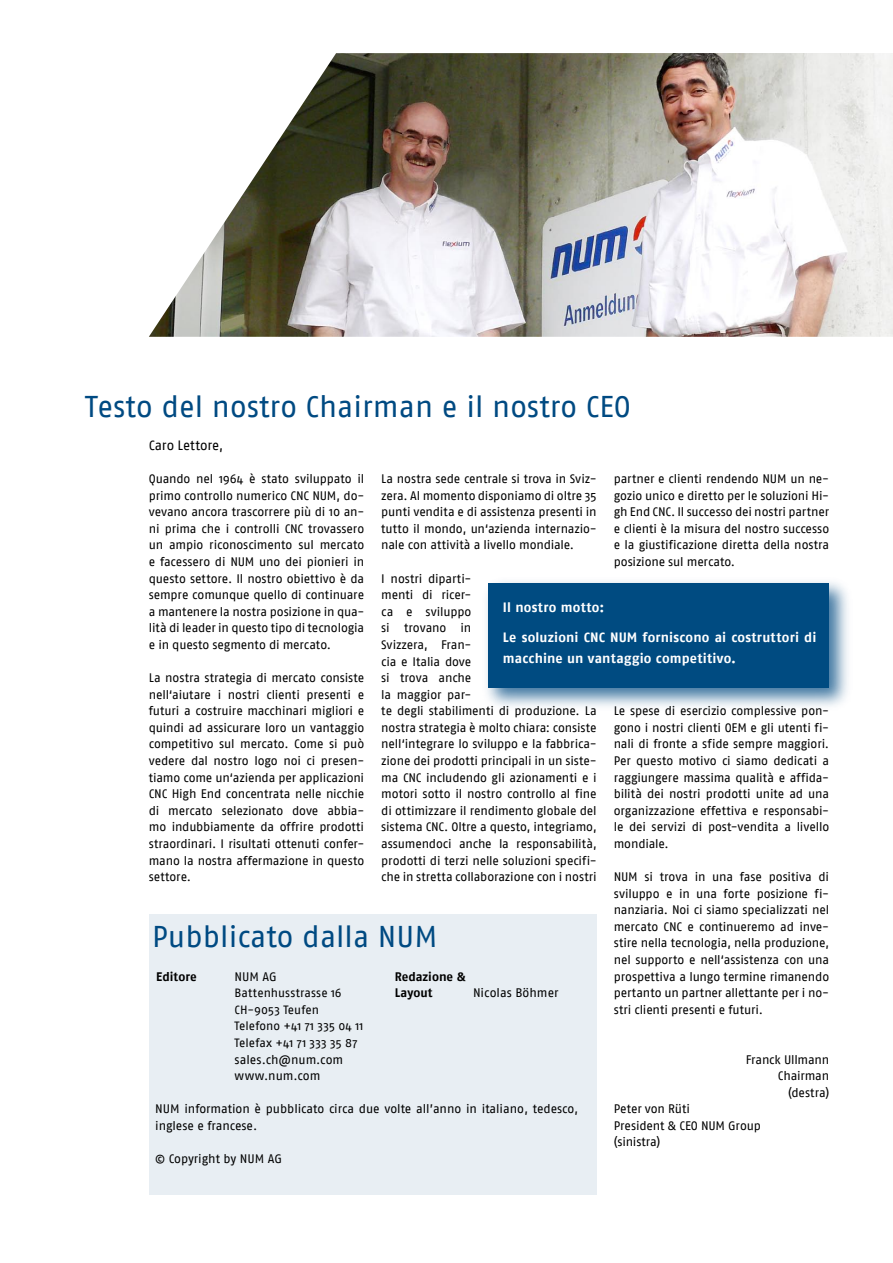
<style>
.page{position:relative;width:893px;height:1263px;background:#fff}
.page>*{position:absolute;margin:0;border:0;box-sizing:border-box;transform-origin:0 0}
.t1{font:30px "Fago No";color:#004a82}
.t2{font:700 13.5px/21px "Fago No";letter-spacing:.015em;color:#fff}
.t3{font:13.5px "Fago No";letter-spacing:-.005em;color:#000}
.t4{font:12.3px/16.6px "Fago No";letter-spacing:-.005em;color:#000;text-align:justify}
.t5{font:700 12.3px/16.6px "Fago No";color:#000}
.t6{font:12px/16.6px "Fago No";letter-spacing:.01em;color:#000}
</style>
<div class="page">
<img style="left:149px;top:53px;width:744px;height:284px">
<div style="left:149px;top:914px;width:448px;height:281px;background:#e8eef3"></div>
<div style="left:483px;top:577px;width:372px;height:134px;background:#004a82;opacity:.75"></div>
<div style="left:488px;top:583px;width:341px;height:105px;background:#004b81"></div>
<h1 class="t1" style="left:85px;top:389px;width:547px">Testo del nostro Chairman e il nostro CEO</h1>
<p class="t3" style="left:149px;top:438px;width:76px">Caro Lettore,</p>
<p class="t4" style="left:149px;top:470px;width:217px">Quando nel 1964 è stato sviluppato il primo controllo numerico CNC NUM, do&shy;vevano ancora trascorrere più di 10 an&shy;ni prima che i controlli CNC trovassero un ampio riconoscimento sul mercato e facessero di NUM uno dei pionieri in questo settore. Il nostro obiettivo è da sempre comunque quello di continuare a mantenere la nostra posizione in qua&shy;lità di leader in questo tipo di tecnologia e in questo segmento di mercato.</p>
<p class="t4" style="left:149px;top:669px;width:217px">La nostra strategia di mercato consiste nell‘aiutare i nostri clienti presenti e futuri a costruire macchinari migliori e quindi ad assicurare loro un vantaggio competitivo sul mercato. Come si può vedere dal nostro logo noi ci presen&shy;tiamo come un‘azienda per applicazioni CNC High End concentrata nelle nicchie di mercato selezionato dove abbia&shy;mo indubbiamente da offrire prodotti straordinari. I risultati ottenuti confer&shy;mano la nostra affermazione in questo settore.</p>
<p class="t4" style="left:381px;top:470px;width:217px">La nostra sede centrale si trova in Sviz&shy;zera. Al momento disponiamo di oltre 35 punti vendita e di assistenza presenti in tutto il mondo, un‘azienda internazio&shy;nale con attività a livello mondiale.</p>
<p class="t4" style="left:381px;top:570px;width:217px;text-align:left">I nostri diparti-<br>menti di ricer-<br>ca e sviluppo<br>si trovano in<br>Svizzera, Fran-<br>cia e Italia dove<br>si trova anche<br>la maggior par-<br>te degli stabilimenti di produzione. La nostra strategia è molto chiara: consiste nell‘integrare lo sviluppo e la fabbrica&shy;zione dei prodotti principali in un siste&shy;ma CNC includendo gli azionamenti e i motori sotto il nostro controllo al fine di ottimizzare il rendimento globale del sistema CNC. Oltre a questo, integriamo, assumendoci anche la responsabilità, prodotti di terzi nelle soluzioni specifi&shy;che in stretta collaborazione con i nostri</p>
<p class="t4" style="left:614px;top:470px;width:217px">partner e clienti rendendo NUM un ne&shy;gozio unico e diretto per le soluzioni Hi&shy;gh End CNC. Il successo dei nostri partner e clienti è la misura del nostro successo e la giustificazione diretta della nostra posizione sul mercato.</p>
<p class="t2" style="left:503px;top:596px;width:103px">Il nostro motto:</p>
<p class="t2" style="left:503px;top:626px;width:315px">Le soluzioni CNC NUM forniscono ai costruttori di macchine un vantaggio competitivo.</p>
<p class="t4" style="left:614px;top:702px;width:217px">Le spese di esercizio complessive pon&shy;gono i nostri clienti OEM e gli utenti fi&shy;nali di fronte a sfide sempre maggiori.<br>Per questo motivo ci siamo dedicati a raggiungere massima qualità e affida&shy;bilità dei nostri prodotti unite ad una organizzazione effettiva e responsabi&shy;le dei servizi di post-vendita a livello mondiale.</p>
<p class="t4" style="left:614px;top:868px;width:217px">NUM si trova in una fase positiva di sviluppo e in una forte posizione fi&shy;nanziaria. Noi ci siamo specializzati nel mercato CNC e continueremo ad inve&shy;stire nella tecnologia, nella produzione, nel supporto e nell‘assistenza con una prospettiva a lungo termine rimanendo pertanto un partner allettante per i no&shy;stri clienti presenti e futuri.</p>
<p class="t4" style="left:746px;top:1051px;width:85px;text-align:right">Franck Ullmann<br>Chairman (destra)</p>
<p class="t4" style="left:614px;top:1100px;width:149px;text-align:left">Peter von Rüti<br>President &amp; CEO NUM Group (sinistra)</p>
<h1 class="t1" style="left:152px;top:920px;width:287px">Pubblicato dalla NUM</h1>
<p class="t5" style="left:156px;top:968px;width:42px">Editore</p>
<p class="t4" style="left:235px;top:968px;width:44px">NUM AG</p>
<p class="t6" style="left:235px;top:984px;width:130px">Battenhusstrasse 16<br>CH-9053 Teufen<br>Telefono +41 71 335 04 11<br>Telefax +41 71 333 35 87</p>
<p class="t4" style="left:235px;top:1051px;width:110px">sales.ch@num.com www.num.com</p>
<p class="t5" style="left:395px;top:968px;width:72px">Redazione &amp;<br>Layout</p>
<p class="t4" style="left:473px;top:984px;width:87px">Nicolas Böhmer</p>
<p class="t4" style="left:155px;top:1100px;width:425px">NUM information è pubblicato circa due volte all’anno in italiano, tedesco, inglese e francese.</p>
<p class="t4" style="left:155px;top:1150px;width:128px">© Copyright by NUM AG</p>
</div>
